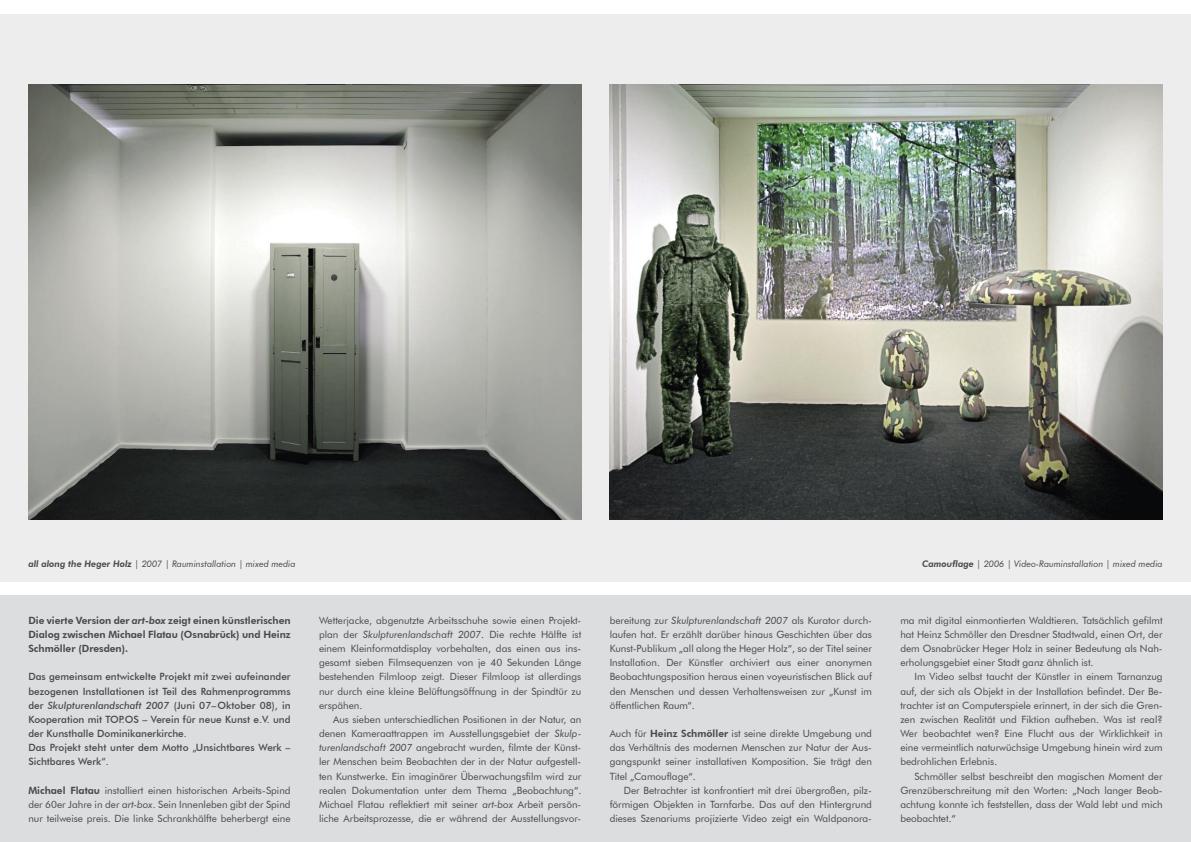
<style>
.page{position:relative;width:1191px;height:842px;background:#fff}
.page>*{position:absolute;margin:0;border:0;box-sizing:border-box;transform-origin:0 0}
.Fließtext{font:10px/14.2px "Futura BT";color:#484848;text-align:justify}
.t1{font:500 10px/14.2px "Futura BT";color:#484848;text-align:justify}
.t2{font:800 10px/14.2px "Futura BT";color:#484848;text-align:justify}
.t3{font:italic 9px "Futura BT";color:#484848}
.s1{font-weight:800}
.s2{font-style:italic}
</style>
<div class="page">
<div style="left:0;top:595px;width:595px;height:247px;background:#dbdddf"></div>
<div style="left:595px;top:595px;width:596px;height:247px;background:#dbdddf"></div>
<div style="left:0;top:14px;width:1191px;height:567px;background:#ededed"></div>
<img style="left:28px;top:84px;width:553px;height:435px">
<img style="left:609px;top:84px;width:553px;height:435px">
<p class="t3" style="left:28px;top:558px;width:269px"><span class="s1">all along the Heger Holz</span> | 2007 | Rauminstallation | mixed media</p>
<p class="t3" style="left:922px;top:558px;width:242px"><span class="s1">Camouflage</span> | 2006 | Video-Rauminstallation | mixed media</p>
<p class="t2" style="left:28px;top:613px;width:264px">Die vierte Version der <span class="s2">art-box</span> zeigt einen künstlerischen Dialog zwischen Michael Flatau (Osnabrück) und Heinz Schmöller (Dresden).</p>
<p class="t1" style="left:28px;top:670px;width:264px">Das gemeinsam entwickelte Projekt mit zwei aufeinander bezogenen Installationen ist Teil des Rahmenprogramms der <span class="s2">Skulpturenlandschaft 2007</span> (Juni 07– Oktober 08), in Kooperation mit TOP.OS – Verein für neue Kunst e.V. und der Kunsthalle Dominikanerkirche.</p>
<p class="t1" style="left:28px;top:740px;width:264px">Das Projekt steht unter dem Motto „Unsichtbares Werk –<br>Sichtbares Werk“.</p>
<p class="Fließtext" style="left:28px;top:783px;width:264px"><span class="s1">Michael Flatau</span> installiert einen historischen Arbeits-Spind der 60er Jahre in der <span class="s2">art-box</span>. Sein Innenleben gibt der Spind nur teilweise preis. Die linke Schrankhälfte beherbergt eine</p>
<p class="Fließtext" style="left:319px;top:613px;width:264px">Wetterjacke, abgenutzte Arbeitsschuhe sowie einen Projekt&shy;plan der <span class="s2">Skulpturenlandschaft 2007</span>. Die rechte Hälfte ist einem Kleinformatdisplay vorbehalten, das einen aus ins&shy;gesamt sieben Filmsequenzen von je 40 Sekunden Länge bestehenden Filmloop zeigt. Dieser Filmloop ist allerdings nur durch eine kleine Belüftungsöffnung in der Spindtür zu erspähen.</p>
<p class="Fließtext" style="left:319px;top:712px;width:264px;text-indent:14px">Aus sieben unterschiedlichen Positionen in der Natur, an denen Kameraattrappen im Ausstellungsgebiet der <span class="s2">Skulp&shy;turenlandschaft 2007</span> angebracht wurden, filmte der Künst&shy;ler Menschen beim Beobachten der in der Natur aufgestell&shy;ten Kunstwerke. Ein imaginärer Überwachungsfilm wird zur realen Dokumentation unter dem Thema „Beobachtung“.<br>Michael Flatau reflektiert mit seiner <span class="s2">art-box</span> Arbeit persön&shy;liche Arbeitsprozesse, die er während der Ausstellungsvor-</p>
<p class="Fließtext" style="left:609px;top:613px;width:264px">bereitung zur <span class="s2">Skulpturenlandschaft 2007</span> als Kurator durch&shy;laufen hat. Er erzählt darüber hinaus Geschichten über das Kunst-Publikum „all along the Heger Holz“, so der Titel seiner Installation. Der Künstler archiviert aus einer anonymen Beobachtungsposition heraus einen voyeuristischen Blick auf den Menschen und dessen Verhaltensweisen zur „Kunst im öffentlichen Raum“.</p>
<p class="Fließtext" style="left:609px;top:726px;width:264px">Auch für <span class="s1">Heinz Schmöller</span> ist seine direkte Umgebung und das Verhältnis des modernen Menschen zur Natur der Aus&shy;gangspunkt seiner installativen Komposition. Sie trägt den Titel „Camouflage“.</p>
<p class="Fließtext" style="left:609px;top:783px;width:264px;text-indent:14px">Der Betrachter ist konfrontiert mit drei übergroßen, pilz&shy;förmigen Objekten in Tarnfarbe. Das auf den Hintergrund dieses Szenariums projizierte Video zeigt ein Waldpanora-</p>
<p class="Fließtext" style="left:900px;top:613px;width:264px">ma mit digital einmontierten Waldtieren. Tatsächlich gefilmt hat Heinz Schmöller den Dresdner Stadtwald, einen Ort, der dem Osnabrücker Heger Holz in seiner Bedeutung als Nah&shy;erholungsgebiet einer Stadt ganz ähnlich ist.</p>
<p class="Fließtext" style="left:900px;top:670px;width:264px;text-indent:14px">Im Video selbst taucht der Künstler in einem Tarnanzug auf, der sich als Objekt in der Installation befindet. Der Be&shy;trachter ist an Computerspiele erinnert, in der sich die Gren&shy;zen zwischen Realität und Fiktion aufheben. Was ist real?<br>Wer beobachtet wen? Eine Flucht aus der Wirklichkeit in eine vermeintlich naturwüchsige Umgebung hinein wird zum bedrohlichen Erlebnis.</p>
<p class="Fließtext" style="left:900px;top:769px;width:264px;text-indent:14px">Schmöller selbst beschreibt den magischen Moment der Grenzüberschreitung mit den Worten: „Nach langer Beob&shy;achtung konnte ich feststellen, dass der Wald lebt und mich beobachtet.“</p>
</div>
